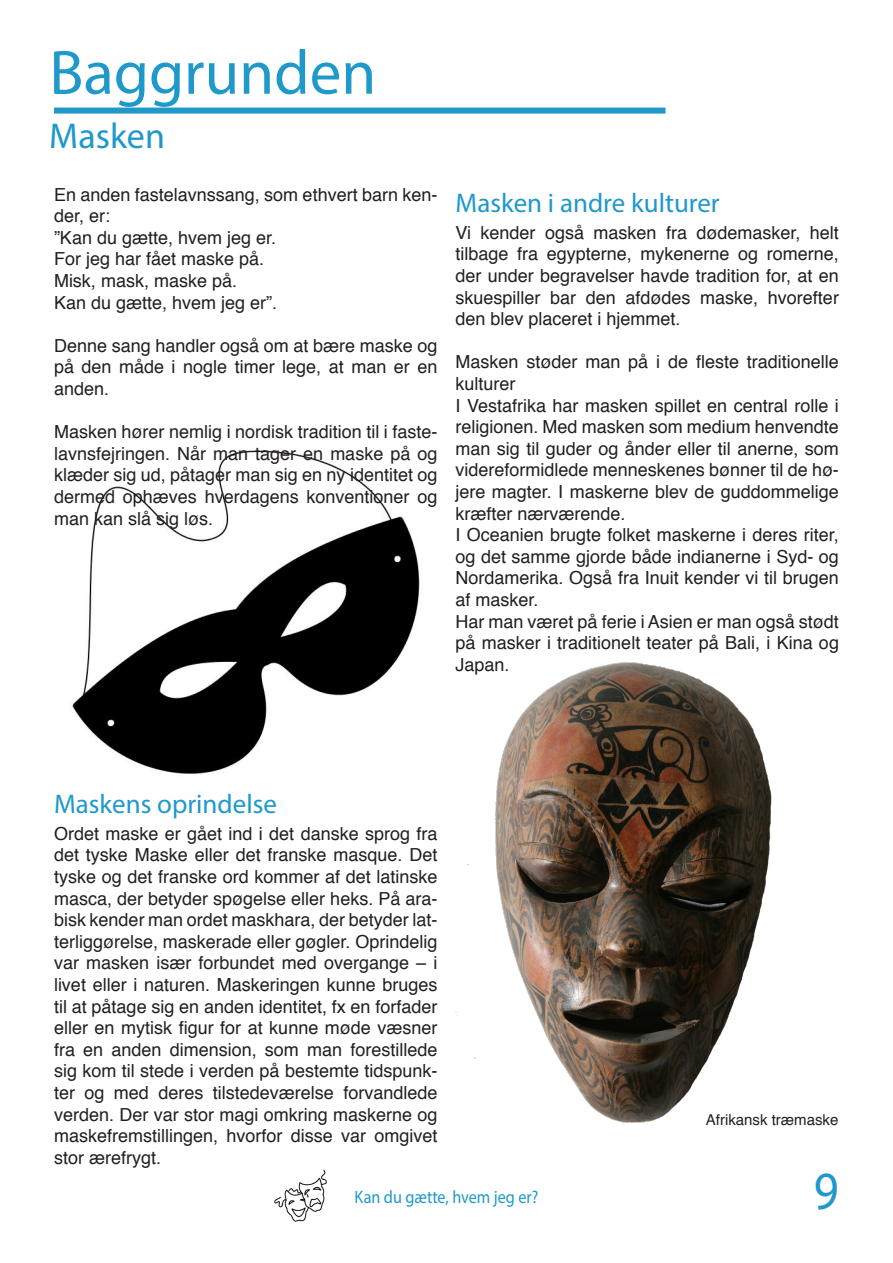
<style>
.page{position:relative;width:893px;height:1263px;background:#fff}
.page>*{position:absolute;margin:0;border:0;box-sizing:border-box;transform-origin:0 0}
.t1{font:63px "Myriad Pro";color:#1f98ca}
.t2{font:54px "Myriad Pro";color:#1f98ca;scale:.9 1}
.t3{font:36px "Myriad Pro";color:#1f98ca}
.t4{font:27px "Myriad Pro";color:#1f98ca}
.t5{font:18px/21.6px "Helvetica";color:#231f20;text-align:justify}
.t6{font:18px "Myriad Pro";color:#1f98ca;scale:.9 1}
.t7{font:15px "Helvetica";color:#231f20}
</style>
<div class="page">
<img style="left:274px;top:1169px;width:53px;height:53px">
<div style="left:54px;top:108px;width:611px;height:6px;background:#1f98ca"></div>
<img style="left:71px;top:450px;width:349px;height:324px">
<img style="left:455px;top:655px;width:317px;height:470px">
<p class="t1" style="left:49px;top:34px;width:328px">Baggrunden</p>
<p class="t3" style="left:49px;top:113px;width:117px">Masken</p>
<p class="t5" style="left:54px;top:184px;width:385px">En anden fastelavnssang, som ethvert barn ken&shy;der, er:</p>
<p class="t5" style="left:54px;top:227px;width:224px">”Kan du gætte, hvem jeg er.</p>
<p class="t5" style="left:54px;top:249px;width:212px">For jeg har fået maske på.</p>
<p class="t5" style="left:54px;top:270px;width:185px">Misk, mask, maske på.</p>
<p class="t5" style="left:54px;top:292px;width:225px">Kan du gætte, hvem jeg er”.</p>
<p class="t5" style="left:54px;top:335px;width:385px">Denne sang handler også om at bære maske og på den måde i nogle timer lege, at man er en anden.</p>
<p class="t5" style="left:54px;top:422px;width:385px">Masken hører nemlig i nordisk tradition til i faste&shy;lavnsfejringen. Når man tager en maske på og klæder sig ud, påtager man sig en ny identitet og dermed ophæves hverdagens konventioner og man kan slå sig løs.</p>
<p class="t4" style="left:455px;top:186px;width:266px">Masken i andre kulturer</p>
<p class="t5" style="left:455px;top:222px;width:385px">Vi kender også masken fra dødemasker, helt tilbage fra egypterne, mykenerne og romerne, der under begravelser havde tradition for, at en skuespiller bar den afdødes maske, hvorefter den blev placeret i hjemmet.</p>
<p class="t5" style="left:455px;top:352px;width:385px">Masken støder man på i de fleste traditionelle kulturer</p>
<p class="t5" style="left:455px;top:395px;width:385px">I Vestafrika har masken spillet en central rolle i religionen. Med masken som medium henvendte man sig til guder og ånder eller til anerne, som videreformidlede menneskenes bønner til de hø&shy;jere magter. I maskerne blev de guddommelige kræfter nærværende.</p>
<p class="t5" style="left:455px;top:525px;width:385px">I Oceanien brugte folket maskerne i deres riter, og det samme gjorde både indianerne i Syd- og Nordamerika. Også fra Inuit kender vi til brugen af masker.</p>
<p class="t5" style="left:455px;top:611px;width:385px">Har man været på ferie i Asien er man også stødt på masker i traditionelt teater på Bali, i Kina og Japan.</p>
<p class="t4" style="left:54px;top:787px;width:224px">Maskens oprindelse</p>
<p class="t5" style="left:54px;top:823px;width:385px">Ordet maske er gået ind i det danske sprog fra det tyske Maske eller det franske masque. Det tyske og det franske ord kommer af det latinske masca, der betyder spøgelse eller heks. På ara&shy;bisk kender man ordet maskhara, der betyder lat&shy;terliggørelse, maskerade eller gøgler. Oprindelig var masken især forbundet med overgange – i livet eller i naturen. Maskeringen kunne bruges til at påtage sig en anden identitet, fx en forfader eller en mytisk figur for at kunne møde væsner fra en anden dimension, som man forestillede sig kom til stede i verden på bestemte tidspunk&shy;ter og med deres tilstedeværelse forvandlede verden. Der var stor magi omkring maskerne og maskefremstillingen, hvorfor disse var omgivet stor ærefrygt.</p>
<p class="t7" style="left:706px;top:1108px;width:134px">Afrikansk træmaske</p>
<p class="t6" style="left:355px;top:1186px;width:206px">Kan du gætte, hvem jeg er?</p>
<h2 class="t2" style="left:814px;top:1157px;width:29px">9</h2>
</div>
